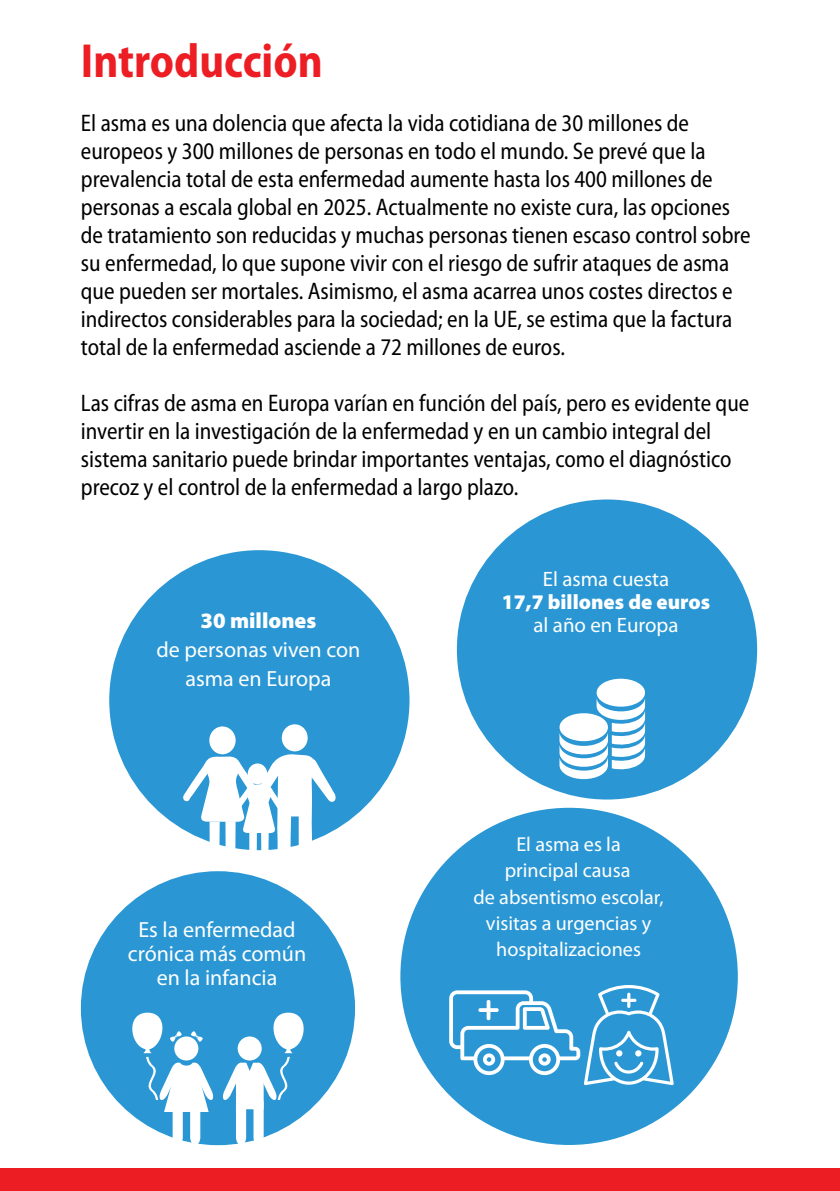
<style>
.page{position:relative;width:840px;height:1191px;background:#fff}
.page>*{position:absolute;margin:0;border:0;box-sizing:border-box;transform-origin:0 0}
.t1{font:700 semi-condensed 48px "Myriad Pro";color:#ed1d24;scale:.95 1}
.t2{font:semi-condensed 24px/28px "Myriad Pro";color:#000;scale:.95 1}
.t3{font:22px/24.2px "Myriad Pro";color:#fff;text-align:center}
.t4{font:900 22px "Myriad Pro";color:#fff}
.t5{font:20.8px "Myriad Pro";color:#fff}
.t6{font:900 20.8px "Myriad Pro";color:#fff}
.t7{font:20.2px/26.2px "Myriad Pro";color:#fff;text-align:center}
</style>
<div class="page">
<div style="left:109px;top:550px;width:300px;height:300px;background:#2a97d4;border-radius:50%"></div>
<div style="left:209px;top:726px;width:26px;height:28px;background:#fff;border-radius:50%"></div>
<div style="left:281px;top:724px;width:26px;height:27px;background:#fff;border-radius:50%"></div>
<svg style="left:183px;top:753px;width:153px;height:119px"></svg>
<div style="left:81px;top:871px;width:274px;height:274px;background:#2a97d4;border-radius:50%"></div>
<svg style="left:223px;top:1012px;width:87px;height:133px"></svg>
<svg style="left:125px;top:1012px;width:88px;height:133px"></svg>
<div style="left:0;top:1168px;width:839px;height:23px;background:#ed1d24"></div>
<div style="left:456px;top:499px;width:300px;height:300px;background:#2a97d4;border-radius:50%"></div>
<svg style="left:559px;top:678px;width:87px;height:102px"></svg>
<div style="left:400px;top:807px;width:337px;height:338px;background:#2a97d4;border-radius:50%"></div>
<svg style="left:449px;top:985px;width:224px;height:100px"></svg>
<h1 class="t1" style="left:81px;top:34px;width:256px">Introducción</h1>
<p class="t2" style="left:81px;top:109px;width:706px">El asma es una dolencia que afecta la vida cotidiana de 30 millones de europeos y 300 millones de personas en todo el mundo. Se prevé que la prevalencia total de esta enfermedad aumente hasta los 400 millones de personas a escala global en 2025. Actualmente no existe cura, las opciones de tratamiento son reducidas y muchas personas tienen escaso control sobre su enfermedad, lo que supone vivir con el riesgo de sufrir ataques de asma que pueden ser mortales. Asimismo, el asma acarrea unos costes directos e indirectos considerables para la sociedad; en la UE, se estima que la factura total de la enfermedad asciende a 72 millones de euros.</p>
<p class="t2" style="left:81px;top:389px;width:704px">Las cifras de asma en Europa varían en función del país, pero es evidente que invertir en la investigación de la enfermedad y en un cambio integral del sistema sanitario puede brindar importantes ventajas, como el diagnóstico precoz y el control de la enfermedad a largo plazo.</p>
<p class="t4" style="left:200px;top:608px;width:117px">30 millones</p>
<p class="t3" style="left:156px;top:636px;width:205px;line-height:28.6px">de personas viven con asma en Europa</p>
<p class="t3" style="left:128px;top:917px;width:180px">Es la enfermedad crónica más común en la infancia</p>
<p class="t5" style="left:542px;top:567px;width:128px">El asma cuesta</p>
<p class="t6" style="left:501px;top:590px;width:210px">17,7 billones de euros</p>
<p class="t5" style="left:533px;top:613px;width:146px">al año en Europa</p>
<p class="t7" style="left:473px;top:831px;width:191px">El asma es la<br>principal causa<br>de absentismo escolar, visitas a urgencias y hospitalizaciones</p>
</div>
